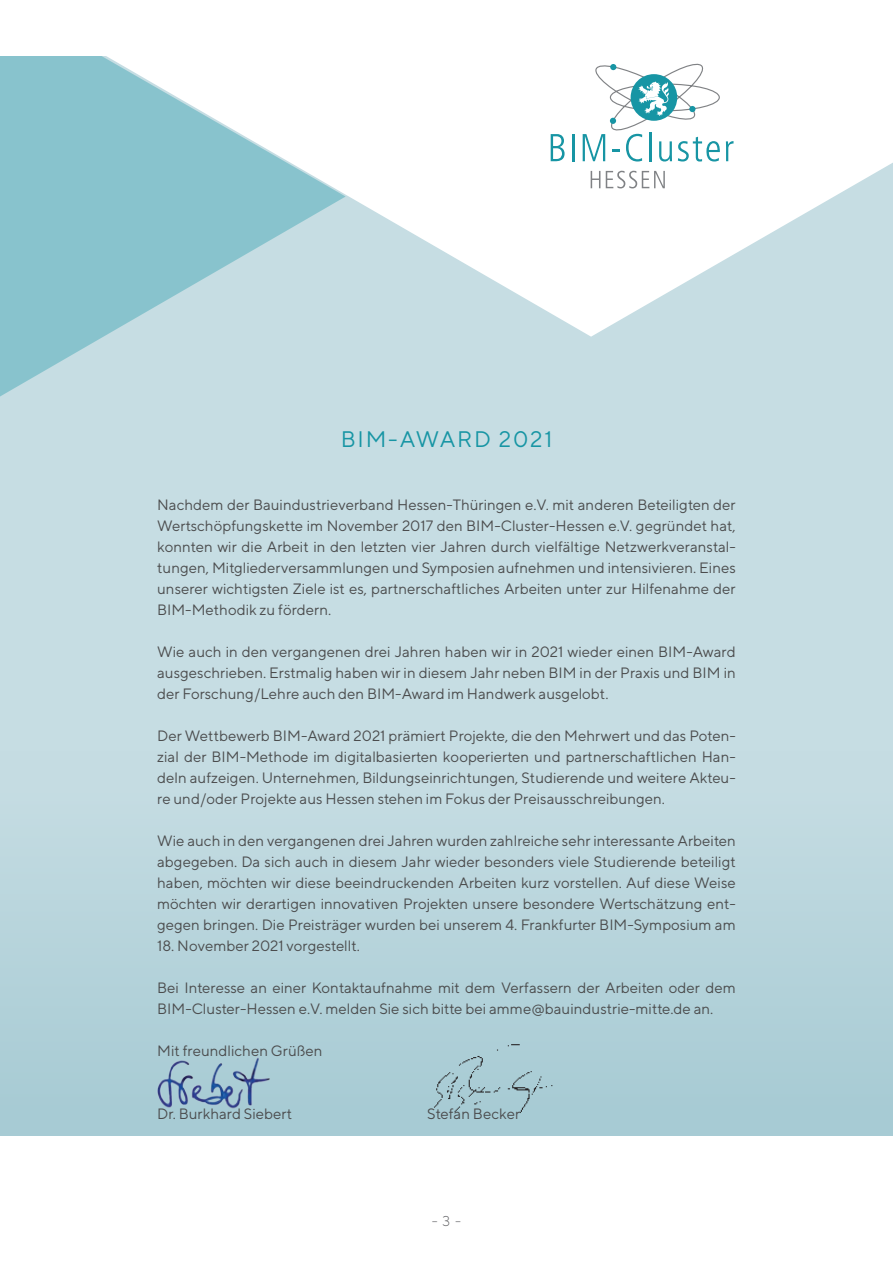
<style>
.page{position:relative;width:893px;height:1263px;background:#fff}
.page>*{position:absolute;margin:0;border:0;box-sizing:border-box;transform-origin:0 0}
.t1{font:22.5px "TT Norms";letter-spacing:.08em;color:#1795a4}
.t2{font:15px/21px "TT Norms";color:#4b4c4d;text-align:justify}
.t3{font:300 14.25px "TT Norms";color:#636366}
</style>
<div class="page">
<div style="left:0;top:0;width:893px;height:1135px;background:#c6dde3"></div>
<div style="left:0;top:751px;width:893px;height:384px;background:linear-gradient(to bottom,#c8dee3,#a5cad3)"></div>
<svg style="left:346px;top:55px;width:547px;height:282px;fill:#fff"></svg>
<svg style="left:0;top:751px;width:346px;height:170px"></svg>
<svg style="left:0;top:55px;width:346px;height:342px;fill:#88c3cd"></svg>
<div style="left:0;top:0;width:893px;height:55px;background:#fff"></div>
<svg style="left:551px;top:134px;width:14px;height:27px"></svg>
<hr style="left:572px;top:134px;width:2px;height:27px;background:#1795a4">
<svg style="left:726px;top:141px;width:7px;height:20px"></svg>
<svg style="left:591px;top:171px;width:9px;height:17px"></svg>
<svg style="left:606px;top:171px;width:59px;height:17px"></svg>
<svg style="left:583px;top:60px;width:137px;height:101px"></svg>
<div style="left:409px;top:1028px;width:163px;height:108px;background:#aaccd5"></div>
<img style="left:147px;top:1053px;width:126px;height:59px">
<h1 class="t1" style="left:341px;top:425px;width:213px">BIM-Awar d 2021</h1>
<p class="t2" style="left:157px;top:494px;width:580px">Nachdem der Bauindustrieverband Hessen-Thüringen e.V. mit anderen Beteiligten der Wertschöpfungskette im November 2017 den BIM-Cluster-Hessen e.V. gegründet hat, konnten wir die Arbeit in den letzten vier Jahren durch vielfältige Netzwerkveranstal&shy;tungen, Mitgliederversammlungen und Symposien aufnehmen und intensivieren. Eines unserer wichtigsten Ziele ist es, partnerschaftliches Arbeiten unter zur Hilfenahme der BIM-Methodik zu fördern.</p>
<p class="t2" style="left:157px;top:641px;width:580px">Wie auch in den vergangenen drei Jahren haben wir in 2021 wieder einen BIM-Award ausgeschrieben. Erstmalig haben wir in diesem Jahr neben BIM in der Praxis und BIM in der Forschung/Lehre auch den BIM-Award im Handwerk ausgelobt.</p>
<p class="t2" style="left:157px;top:725px;width:580px">Der Wettbewerb BIM-Award 2021 prämiert Projekte, die den Mehrwert und das Poten&shy;zial der BIM-Methode im digitalbasierten kooperierten und partnerschaftlichen Han&shy;deln aufzeigen. Unternehmen, Bildungseinrichtungen, Studierende und weitere Akteu&shy;re und/oder Projekte aus Hessen stehen im Fokus der Preisausschreibungen.</p>
<p class="t2" style="left:157px;top:830px;width:580px">Wie auch in den vergangenen drei Jahren wurden zahlreiche sehr interessante Arbeiten abgegeben. Da sich auch in diesem Jahr wieder besonders viele Studierende beteiligt haben, möchten wir diese beeindruckenden Arbeiten kurz vorstellen. Auf diese Weise möchten wir derartigen innovativen Projekten unsere besondere Wertschätzung ent&shy;gegen bringen. Die Preisträger wurden bei unserem 4. Frankfurter BIM-Symposium am</p>
<p class="t2" style="left:157px;top:935px;width:204px">18. November 2021 vorgestellt.</p>
<p class="t2" style="left:157px;top:977px;width:580px">Bei Interesse an einer Kontaktaufnahme mit dem Verfassern der Arbeiten oder dem<br>BIM-Cluster-Hessen e.V. melden Sie sich bitte bei amme@bauindustrie-mitte.de an.</p>
<p class="t2" style="left:157px;top:1040px;width:167px">Mit freundlichen Grüßen</p>
<p class="t2" style="left:157px;top:1103px;width:136px">Dr. Burkhard Siebert</p>
<p class="t2" style="left:427px;top:1103px;width:94px">Stefan Becker</p>
<p class="t3" style="left:432px;top:1212px;width:31px">- 3 -</p>
</div>
